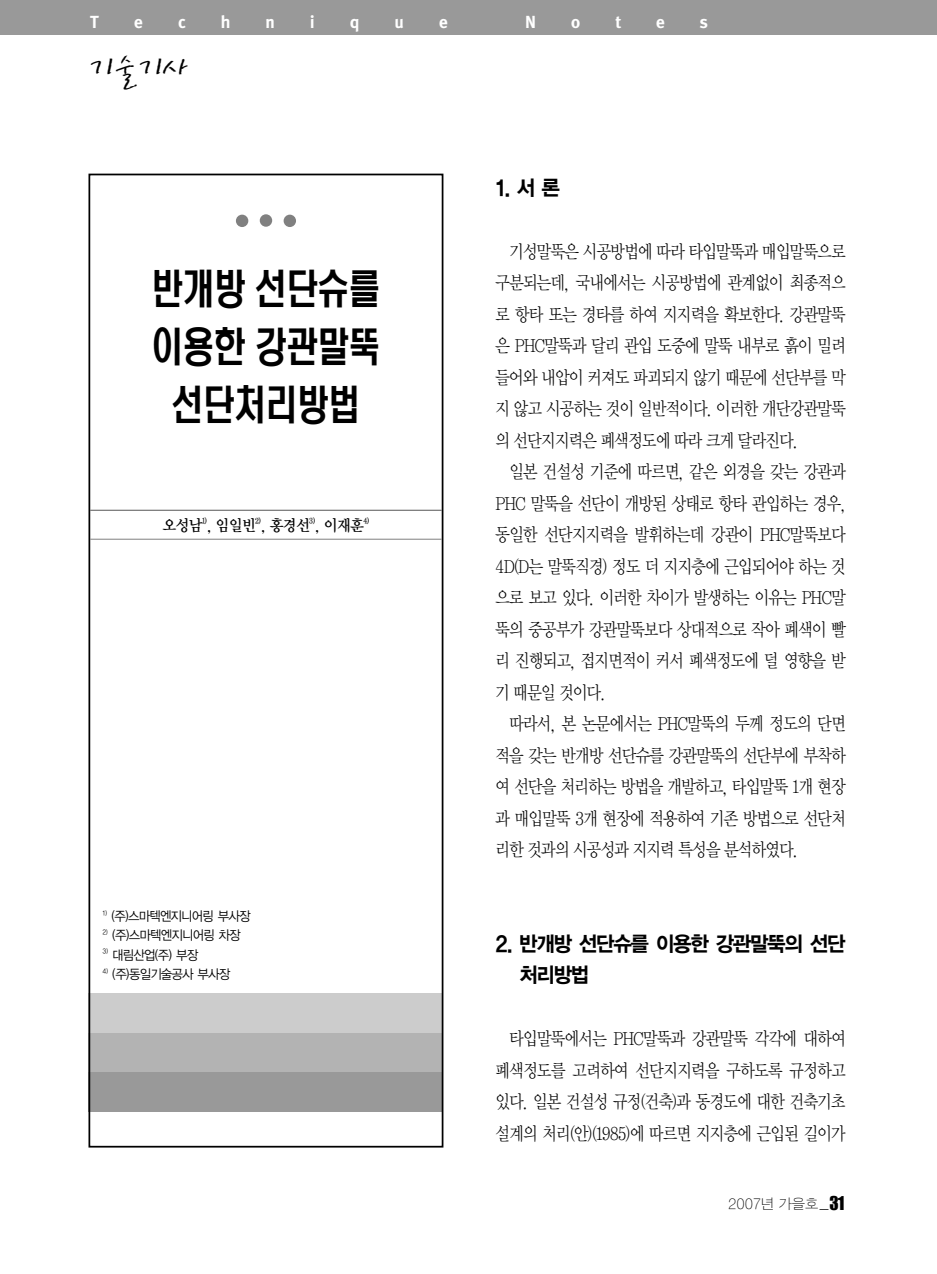
<style>
.page{position:relative;width:937px;height:1274px;background:#fff}
.page>*{position:absolute;margin:0;border:0;box-sizing:border-box;transform-origin:0 0}
.t1{font:500 40.25px/57.8px "HYK Head Line";letter-spacing:-.03em;color:#000;text-align:center;scale:.8 1}
.t2{font:35px "San Bs B";color:#000;scale:.9 1}
.t3{font:21px/31.5px "YGO15";letter-spacing:-.135em;color:#000;scale:.95 1}
.t4{font:18.38px/31.5px "Y Mj O12";letter-spacing:-.115em;color:#000;text-align:justify;scale:.85 1}
.t5{font:700 17.5px "Meta";color:#fff}
.t6{font:15.75px "Y Mj O14";letter-spacing:-.1em;color:#000;scale:.93 1}
.t7{font:14px "SM Ago SE";letter-spacing:-.065em;color:#000}
.t8{font:13.12px "YGO12";letter-spacing:-.13em;color:#000;scale:.93 1}
.s1{font-family:"Impact";font-size:15.75px}
.s2{font-family:"Impact";font-size:17.5px}
</style>
<div class="page">
<div style="left:88px;top:993px;width:355px;height:40px;background:#ccc"></div>
<div style="left:88px;top:1033px;width:355px;height:39px;background:#b3b3b3"></div>
<div style="left:88px;top:1072px;width:355px;height:40px;background:#999"></div>
<div style="left:0;top:0;width:936px;height:35px;background:#999"></div>
<div style="left:88px;top:174px;width:355px;height:974px;border:2px solid #000"></div>
<div style="left:260px;top:214px;width:12px;height:13px;background:#808080;border-radius:50%"></div>
<div style="left:283px;top:215px;width:13px;height:12px;background:#808080;border-radius:50%"></div>
<div style="left:236px;top:215px;width:12px;height:12px;background:#808080;border-radius:50%"></div>
<hr style="left:90px;top:510px;width:351px;height:1px;background:#808080">
<hr style="left:90px;top:539px;width:351px;height:1px;background:#808080">
<p class="t5" style="left:90px;top:15px;width:10px">T</p>
<p class="t5" style="left:134px;top:15px;width:10px">e</p>
<p class="t5" style="left:178px;top:15px;width:9px">c</p>
<p class="t5" style="left:221px;top:15px;width:11px">h</p>
<p class="t5" style="left:265px;top:15px;width:11px">n</p>
<p class="t5" style="left:310px;top:15px;width:6px">i</p>
<p class="t5" style="left:349px;top:15px;width:11px">q</p>
<p class="t5" style="left:394px;top:15px;width:11px">u</p>
<p class="t5" style="left:439px;top:15px;width:10px">e</p>
<p class="t5" style="left:525px;top:15px;width:12px">N</p>
<p class="t5" style="left:571px;top:15px;width:11px">o</p>
<p class="t5" style="left:615px;top:15px;width:7px">t</p>
<p class="t5" style="left:656px;top:15px;width:10px">e</p>
<p class="t5" style="left:699px;top:15px;width:10px">s</p>
<h2 class="t2" style="left:88px;top:57px;width:113px">기술기사</h2>
<h1 class="t1" style="left:151px;top:264px;width:288px">반개방 선단슈를 이용한 강관말뚝 선단처리방법</h1>
<p class="t6" style="left:162px;top:518px;width:225px">오성남<sup>1)</sup>, 임일빈<sup>2)</sup>, 홍경선<sup>3)</sup>, 이재훈<sup>4)</sup></p>
<p class="t8" style="left:103px;top:910px;width:161px"><sup>1)</sup> (주)스마텍엔지니어링 부사장</p>
<p class="t8" style="left:103px;top:929px;width:150px"><sup>2)</sup> (주)스마텍엔지니어링 차장</p>
<p class="t8" style="left:103px;top:949px;width:105px"><sup>3)</sup> 대림산업(주) 부장</p>
<p class="t8" style="left:103px;top:968px;width:139px"><sup>4)</sup> (주)동일기술공사 부사장</p>
<p class="t3" style="left:494px;top:173px;width:71px">1. 서 론</p>
<p class="t4" style="left:494px;top:237px;width:415px;text-indent:14px">기성말뚝은 시공방법에 따라 타입말뚝과 매입말뚝으로 구분되는데, 국내에서는 시공방법에 관계없이 최종적으 로 항타 또는 경타를 하여 지지력을 확보한다. 강관말뚝 은 PHC말뚝과 달리 관입 도중에 말뚝 내부로 흙이 밀려 들어와 내압이 커져도 파괴되지 않기 때문에 선단부를 막 지 않고 시공하는 것이 일반적이다. 이러한 개단강관말뚝 의 선단지지력은 폐색정도에 따라 크게 달라진다.</p>
<p class="t4" style="left:494px;top:457px;width:415px;text-indent:14px">일본 건설성 기준에 따르면, 같은 외경을 갖는 강관과 PHC 말뚝을 선단이 개방된 상태로 항타 관입하는 경우, 동일한 선단지지력을 발휘하는데 강관이 PHC말뚝보다 4D(D는 말뚝직경) 정도 더 지지층에 근입되어야 하는 것 으로 보고 있다. 이러한 차이가 발생하는 이유는 PHC말 뚝의 중공부가 강관말뚝보다 상대적으로 작아 폐색이 빨 리 진행되고, 접지면적이 커서 폐색정도에 덜 영향을 받 기 때문일 것이다.</p>
<p class="t4" style="left:494px;top:709px;width:415px;text-indent:14px">따라서, 본 논문에서는 PHC말뚝의 두께 정도의 단면 적을 갖는 반개방 선단슈를 강관말뚝의 선단부에 부착하 여 선단을 처리하는 방법을 개발하고, 타입말뚝 1개 현장 과 매입말뚝 3개 현장에 적용하여 기존 방법으로 선단처 리한 것과의 시공성과 지지력 특성을 분석하였다.</p>
<p class="t3" style="left:518px;top:929px;width:346px;text-indent:-24px">2. 반개방 선단슈를 이용한 강관말뚝의 선단 처리방법</p>
<p class="t4" style="left:494px;top:1024px;width:415px;text-indent:14px">타입말뚝에서는 PHC말뚝과 강관말뚝 각각에 대하여 폐색정도를 고려하여 선단지지력을 구하도록 규정하고 있다. 일본 건설성 규정(건축)과 동경도에 대한 건축기초 설계의 처리(안)(1985)에 따르면 지지층에 근입된 길이가</p>
<p class="t7" style="left:727px;top:1197px;width:118px">2007년 가을호<span class="s1">_</span> <span class="s2">31</span></p>
</div>
